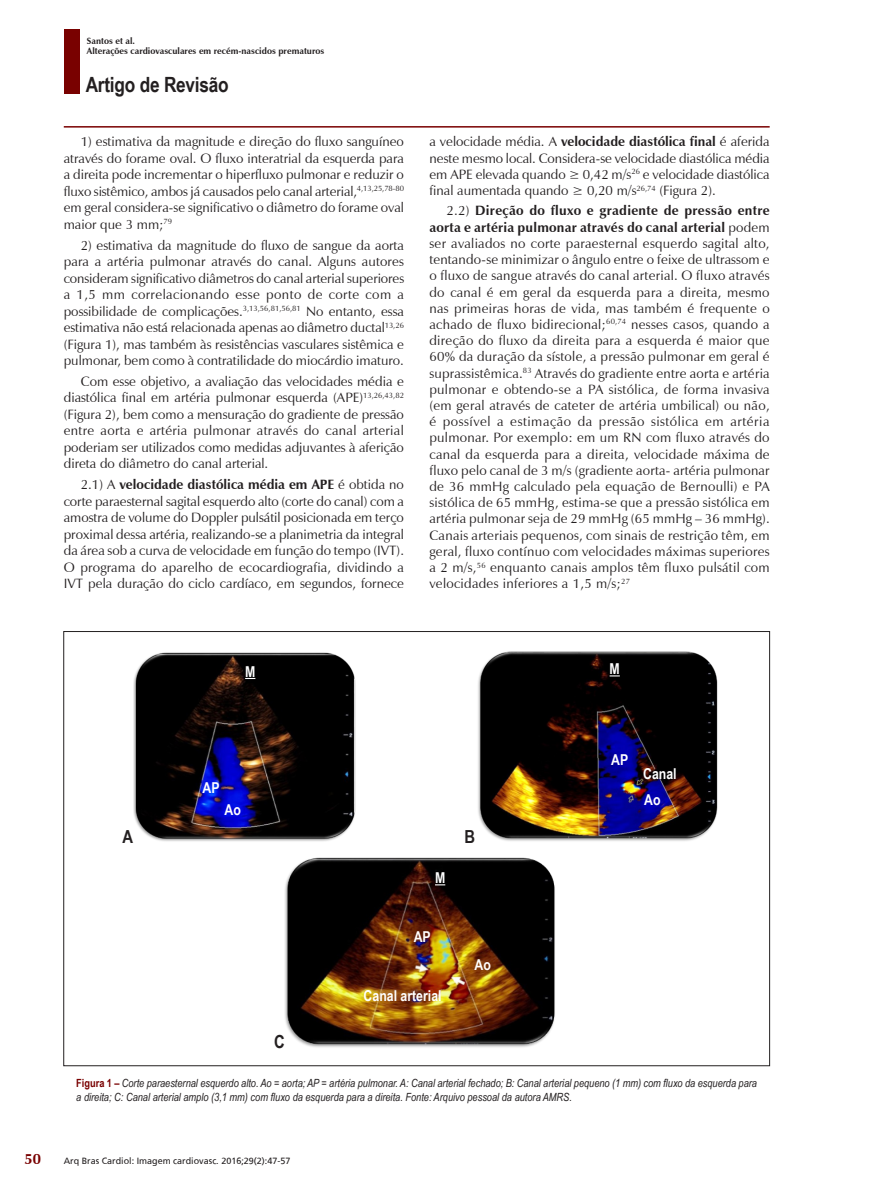
<style>
.page{position:relative;width:893px;height:1191px;background:#fff}
.page>*{position:absolute;margin:0;border:0;box-sizing:border-box;transform-origin:0 0}
.t1{font:700 21px "Arial Narrow";letter-spacing:-.01em;color:#231f20}
.t2{font:700 18px "Arial Narrow";color:#231f20}
.t3{font:700 15px/25.5px "Arial Narrow";color:#fff}
.t4{font:700 15px "Zapf Humanist 601 BT";color:#790100}
._01-TEXTO_BASICO{font:13.5px/16.2px "Zapf Humanist 601 BT";color:#231f20;text-align:justify}
._06_-_LEGENDA_FIGURA{font:italic 11.25px/13.5px "Arial Narrow";color:#231f20}
.t5{font:700 9px/10.8px "Zapf Humanist 601 BT";color:#231f20}
.t6{font:9px "Frutiger";color:#231f20}
.s1{font-weight:700}
.s2{font-weight:700;font-style:normal;color:#790100}
</style>
<div class="page">
<hr style="left:64px;top:126px;width:706px;height:2px;background:#790100">
<div style="left:64px;top:29px;width:16px;height:65px;background:#790100"></div>
<img style="left:133px;top:652px;width:223px;height:189px">
<img style="left:478px;top:651px;width:240px;height:190px">
<img style="left:285px;top:857px;width:270px;height:191px">
<p class="t5" style="left:87px;top:35px;width:239px">Santos et al.<br>Alterações cardiovasculares em recém-nascidos prematuros</p>
<h1 class="t1" style="left:86px;top:69px;width:145px">Artigo de Revisão</h1>
<p class="_01-TEXTO_BASICO" style="left:64px;top:133px;width:342px;text-indent:17px">1) estimativa da magnitude e direção do fluxo sanguíneo através do forame oval. O fluxo interatrial da esquerda para a direita pode incrementar o hiperfluxo pulmonar e reduzir o fluxo sistêmico, ambos já causados pelo canal arterial,<sup>4,13,25,78-80 </sup>em geral considera-se significativo o diâmetro do forame oval maior que 3 mm;<sup>79</sup></p>
<p class="_01-TEXTO_BASICO" style="left:64px;top:237px;width:342px;text-indent:17px">2) estimativa da magnitude do fluxo de sangue da aorta para a artéria pulmonar através do canal. Alguns autores consideram significativo diâmetros do canal arterial superiores a 1,5 mm correlacionando esse ponto de corte com a possibilidade de complicações.<sup>3,13,56,81,56,81</sup> No entanto, essa estimativa não está relacionada apenas ao diâmetro ductal<sup>13,26 </sup>(Figura 1), mas também às resistências vasculares sistêmica e pulmonar, bem como à contratilidade do miocárdio imaturo.</p>
<p class="_01-TEXTO_BASICO" style="left:64px;top:373px;width:342px;text-indent:17px">Com esse objetivo, a avaliação das velocidades média e diastólica final em artéria pulmonar esquerda (APE)<sup>13,26,43,82 </sup>(Figura 2), bem como a mensuração do gradiente de pressão entre aorta e artéria pulmonar através do canal arterial poderiam ser utilizados como medidas adjuvantes à aferição direta do diâmetro do canal arterial.</p>
<p class="_01-TEXTO_BASICO" style="left:64px;top:476px;width:342px;text-indent:17px">2.1) A <span class="s1">velocidade diastólica média em APE</span> é obtida no corte paraesternal sagital esquerdo alto (corte do canal) com a amostra de volume do Doppler pulsátil posicionada em terço proximal dessa artéria, realizando-se a planimetria da integral da área sob a curva de velocidade em função do tempo (IVT).<br>O programa do aparelho de ecocardiografia, dividindo a IVT pela duração do ciclo cardíaco, em segundos, fornece</p>
<p class="_01-TEXTO_BASICO" style="left:429px;top:134px;width:342px">a velocidade média. A <span class="s1">velocidade diastólica final</span> é aferida neste mesmo local. Considera-se velocidade diastólica média em APE elevada quando ≥ 0,42 m/s<sup>26</sup> e velocidade diastólica final aumentada quando ≥ 0,20 m/s<sup>26,74</sup> (Figura 2).</p>
<p class="_01-TEXTO_BASICO" style="left:429px;top:203px;width:342px;text-indent:17px">2.2) <span class="s1">Direção do fluxo e gradiente de pressão entre aorta e artéria pulmonar através do canal arterial</span> podem ser avaliados no corte paraesternal esquerdo sagital alto, tentando-se minimizar o ângulo entre o feixe de ultrassom e o fluxo de sangue através do canal arterial. O fluxo através do canal é em geral da esquerda para a direita, mesmo nas primeiras horas de vida, mas também é frequente o achado de fluxo bidirecional;<sup>60,74</sup> nesses casos, quando a direção do fluxo da direita para a esquerda é maior que 60% da duração da sístole, a pressão pulmonar em geral é suprassistêmica.<sup>83</sup> Através do gradiente entre aorta e artéria pulmonar e obtendo-se a PA sistólica, de forma invasiva (em geral através de cateter de artéria umbilical) ou não, é possível a estimação da pressão sistólica em artéria pulmonar. Por exemplo: em um RN com fluxo através do canal da esquerda para a direita, velocidade máxima de fluxo pelo canal de 3 m/s (gradiente aorta- artéria pulmonar de 36 mmHg calculado pela equação de Bernoulli) e PA sistólica de 65 mmHg, estima-se que a pressão sistólica em artéria pulmonar seja de 29 mmHg (65 mmHg – 36 mmHg).<br>Canais arteriais pequenos, com sinais de restrição têm, em geral, fluxo contínuo com velocidades máximas superiores a 2 m/s,<sup>56</sup> enquanto canais amplos têm fluxo pulsátil com velocidades inferiores a 1,5 m/s;<sup>27</sup></p>
<p class="t3" style="left:245px;top:658px;width:12px">M</p>
<p class="t3" style="left:610px;top:655px;width:12px">M</p>
<p class="t4" style="left:25px;top:1149px;width:18px">50</p>
<p class="t2" style="left:123px;top:823px;width:12px">A</p>
<p class="t3" style="left:203px;top:774px;width:19px">AP</p>
<p class="t3" style="left:225px;top:796px;width:18px">Ao</p>
<p class="t2" style="left:274px;top:1028px;width:12px">C</p>
<p class="t3" style="left:435px;top:864px;width:12px">M</p>
<p class="t3" style="left:414px;top:922px;width:19px">AP</p>
<p class="t3" style="left:364px;top:982px;width:79px">Canal arterial</p>
<p class="t2" style="left:464px;top:823px;width:12px">B</p>
<p class="t3" style="left:475px;top:951px;width:18px">Ao</p>
<p class="t3" style="left:611px;top:746px;width:19px">AP</p>
<p class="t3" style="left:643px;top:760px;width:35px">Canal<br>Ao</p>
<p class="_06_-_LEGENDA_FIGURA" style="left:76px;top:1076px;width:682px"><span class="s2">Figura 1 –</span> Corte paraesternal esquerdo alto. Ao = aorta; AP = artéria pulmonar. A: Canal arterial fechado; B: Canal arterial pequeno (1 mm) com fluxo da esquerda para a direita; C: Canal arterial amplo (3,1 mm) com fluxo da esquerda para a direita. Fonte: Arquivo pessoal da autora AMRS.</p>
<p class="t6" style="left:64px;top:1155px;width:228px">Arq Bras Cardiol: Imagem cardiovasc. 2016;29(2):47-57</p>
</div>
